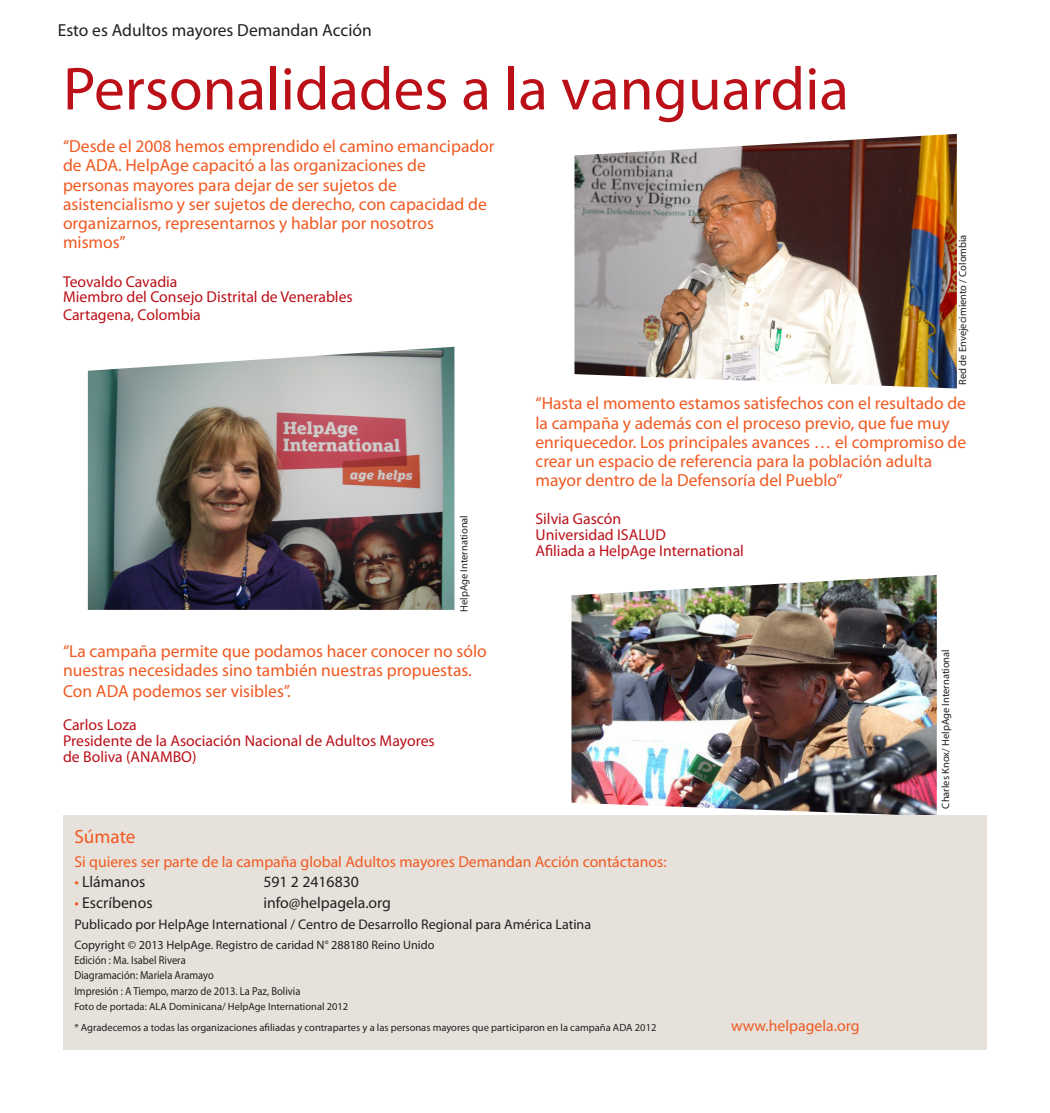
<style>
.page{position:relative;width:1050px;height:1113px;background:#fff}
.page>*{position:absolute;margin:0;border:0;box-sizing:border-box;transform-origin:0 0}
._4_Case_study__darkr{font:61.25px "Myriad Pro";color:#bb1018}
._4_Case_study__darkr-2{font:19.25px "Myriad Pro";color:#f15921}
._7a_Pull-outs__orang{font:17.5px/19.2px "Myriad Pro";color:#f15921}
.t1{font:17.5px "Myriad Pro";color:#231f20}
.t2{font:15.75px "Myriad Pro";color:#bb1018}
._4_Case_study__darkr-3{font:15.75px "Myriad Pro";color:#f15921}
._4_Case_study__darkr-4{font:15.75px "Myriad Pro";color:#231f20}
._3a_Text{font:14px "Myriad Pro";color:#231f20}
._3a_Text-2{font:12.25px "Myriad Pro";color:#231f20}
._3d_Small_text{font:11.55px "Myriad Pro";color:#231f20;scale:.91 1}
._4_Case_study__darkr-5{font:10.5px "Myriad Pro";color:#231f20}
._8_Photo_credits{font:10.5px "Myriad Pro";color:#231f20}
.s1{color:#f15921}
</style>
<div class="page">
<img style="left:575px;top:134px;width:382px;height:254px">
<img style="left:572px;top:575px;width:365px;height:240px">
<div style="left:63px;top:815px;width:924px;height:235px;background:#e6e2db"></div>
<img style="left:88px;top:347px;width:366px;height:263px">
<p class="t1" style="left:58px;top:19px;width:316px">Esto es Adultos mayores Demandan Acción</p>
<p class="_4_Case_study__darkr" style="left:63px;top:51px;width:788px">Personalidades a la vanguardia</p>
<p class="_7a_Pull-outs__orang" style="left:63px;top:136px;width:433px">“Desde el 2008 hemos emprendido el camino emancipador de ADA. HelpAge capacitó a las organizaciones de personas mayores para dejar de ser sujetos de asistencialismo y ser sujetos de derecho, con capacidad de organizarnos, representarnos y hablar por nosotros mismos”</p>
<p class="t2" style="left:63px;top:272px;width:116px">Teovaldo Cavadia</p>
<p class="t2" style="left:63px;top:287px;width:291px">Miembro del Consejo Distrital de Venerables</p>
<p class="t2" style="left:63px;top:305px;width:139px">Cartagena, Colombia</p>
<p class="_8_Photo_credits" style="left:956px;top:385px;width:152px;rotate:-90deg">Red de Envejecimiento / Colombia</p>
<p class="_8_Photo_credits" style="left:457px;top:612px;width:98px;rotate:-90deg">HelpAge International</p>
<p class="_7a_Pull-outs__orang" style="left:63px;top:641px;width:425px">“La campaña permite que podamos hacer conocer no sólo nuestras necesidades sino también nuestras propuestas.</p>
<p class="_7a_Pull-outs__orang" style="left:63px;top:681px;width:229px">Con ADA podemos ser visibles”.</p>
<p class="t2" style="left:63px;top:715px;width:75px">Carlos Loza</p>
<p class="t2" style="left:63px;top:731px;width:373px">Presidente de la Asociación Nacional de Adultos Mayores</p>
<p class="t2" style="left:63px;top:747px;width:135px">de Boliva (ANAMBO)</p>
<p class="_7a_Pull-outs__orang" style="left:536px;top:393px;width:432px">“Hasta el momento estamos satisfechos con el resultado de la campaña y además con el proceso previo, que fue muy enriquecedor. Los principales avances … el compromiso de crear un espacio de referencia para la población adulta mayor dentro de la Defensoría del Pueblo”</p>
<p class="t2" style="left:536px;top:509px;width:87px">Silvia Gascón</p>
<p class="t2" style="left:536px;top:525px;width:132px">Universidad ISALUD</p>
<p class="t2" style="left:536px;top:541px;width:210px">Afiliada a HelpAge International</p>
<p class="_8_Photo_credits" style="left:939px;top:808px;width:161px;rotate:-90deg">Charles Knox/ HelpAge International</p>
<p class="_4_Case_study__darkr-2" style="left:74px;top:825px;width:63px">Súmate</p>
<p class="_4_Case_study__darkr-3" style="left:74px;top:852px;width:594px">Si quieres ser parte de la campaña global Adultos mayores Demandan Acción contáctanos:</p>
<p class="_4_Case_study__darkr-4" style="left:74px;top:872px;width:72px"><span class="s1">•</span> Llámanos</p>
<p class="_4_Case_study__darkr-4" style="left:263px;top:872px;width:97px">591 2 2416830</p>
<p class="_4_Case_study__darkr-4" style="left:74px;top:893px;width:80px"><span class="s1">•</span> Escríbenos</p>
<p class="_4_Case_study__darkr-4" style="left:263px;top:893px;width:129px">info@helpagela.org</p>
<p class="_3a_Text" style="left:74px;top:915px;width:518px">Publicado por HelpAge International / Centro de Desarrollo Regional para América Latina</p>
<p class="_3a_Text-2" style="left:74px;top:937px;width:362px">Copyright © 2013 HelpAge. Registro de caridad N° 288180 Reino Unido</p>
<p class="_3d_Small_text" style="left:74px;top:953px;width:124px">Edición : Ma. Isabel Rivera</p>
<p class="_3d_Small_text" style="left:74px;top:968px;width:155px">Diagramación: Mariela Aramayo</p>
<p class="_3d_Small_text" style="left:74px;top:984px;width:250px">Impresión : A Tiempo, marzo de 2013. La Paz, Bolivia</p>
<p class="_4_Case_study__darkr-5" style="left:74px;top:1000px;width:275px">Foto de portada: ALA Dominicana/ HelpAge International 2012</p>
<p class="_4_Case_study__darkr-5" style="left:74px;top:1021px;width:584px">* Agradecemos a todas las organizaciones afiliadas y contrapartes y a las personas mayores que participaron en la campaña ADA 2012</p>
<p class="_4_Case_study__darkr-3" style="left:731px;top:1016px;width:130px">www.helpagela.org</p>
</div>
